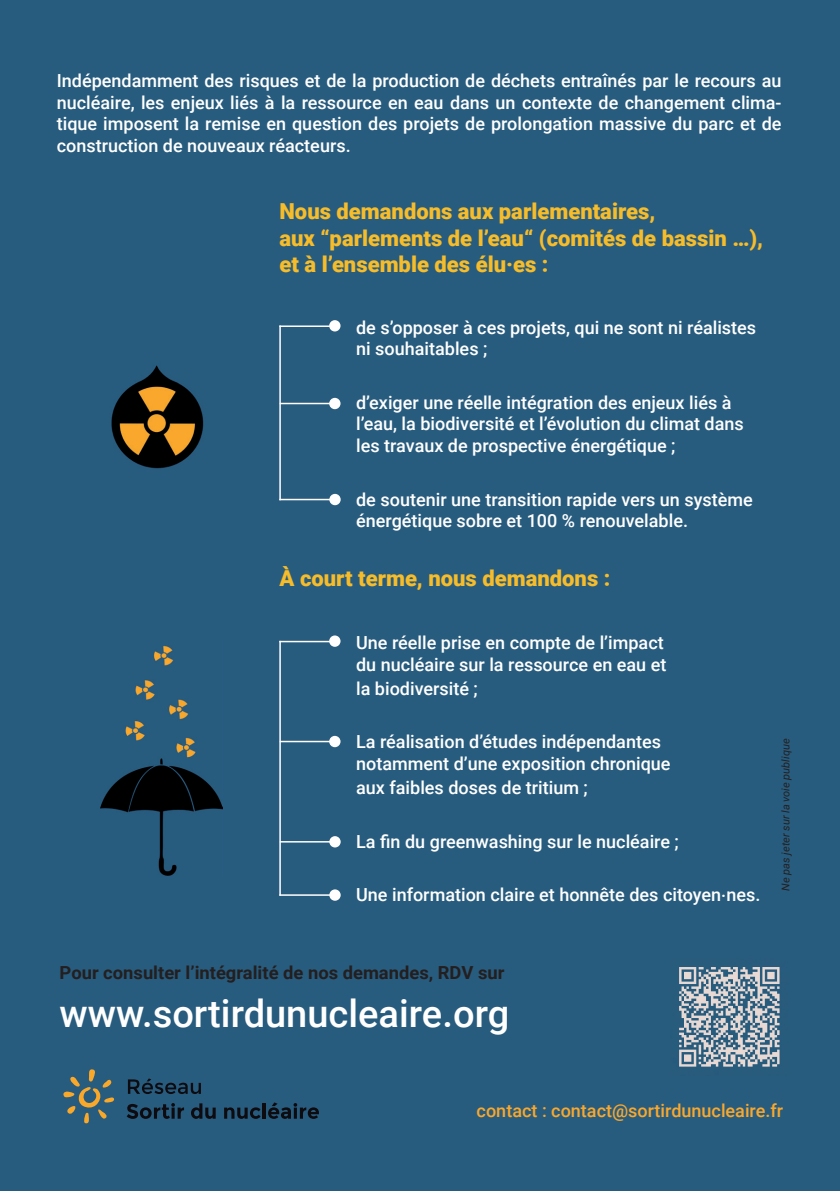
<style>
.page{position:relative;width:840px;height:1191px;background:#fff}
.page>*{position:absolute;margin:0;border:0;box-sizing:border-box;transform-origin:0 0}
.t1{font:500 38px "Roboto";color:#fff}
.t2{font:900 22px/26.4px "Roboto";color:#f7bc29}
.t3{font:500 18px/21.6px "Roboto";color:#fff}
.t4{font:700 18px "Roboto";color:#231f20}
.t5{font:500 18px "Roboto";color:#faa82c}
.t6{font:italic 10.8px "Roboto";color:#231f20}
</style>
<div class="page">
<div style="left:0;top:0;width:839px;height:1191px;background:#285c7e"></div>
<svg style="left:128px;top:1078px;width:73px;height:16px"></svg>
<svg style="left:127px;top:1103px;width:57px;height:15px"></svg>
<svg style="left:191px;top:1103px;width:24px;height:15px"></svg>
<svg style="left:224px;top:1107px;width:36px;height:11px"></svg>
<hr style="left:262px;top:1103px;width:3px;height:15px;background:#0e0b10">
<svg style="left:268px;top:1102px;width:51px;height:16px"></svg>
<svg style="left:57px;top:1066px;width:58px;height:67px;background:#466671"></svg>
<svg style="left:326px;top:1127px;width:5px;height:6px"></svg>
<hr style="left:279px;top:641px;width:2px;height:254px;background:#fff">
<div style="left:329px;top:635px;width:11px;height:12px;background:#fff;border-radius:50%"></div>
<div style="left:329px;top:736px;width:11px;height:11px;background:#fff;border-radius:50%"></div>
<div style="left:329px;top:836px;width:11px;height:11px;background:#fff;border-radius:50%"></div>
<div style="left:329px;top:889px;width:11px;height:11px;background:#fff;border-radius:50%"></div>
<hr style="left:279px;top:641px;width:51px;height:1px;background:#fff">
<hr style="left:279px;top:894px;width:51px;height:1px;background:#fff">
<hr style="left:280px;top:841px;width:50px;height:1px;background:#fff">
<hr style="left:279px;top:741px;width:51px;height:1px;background:#fff">
<hr style="left:279px;top:325px;width:2px;height:175px;background:#fff">
<div style="left:329px;top:320px;width:11px;height:11px;background:#fff;border-radius:50%"></div>
<div style="left:329px;top:398px;width:11px;height:11px;background:#fff;border-radius:50%"></div>
<div style="left:329px;top:494px;width:11px;height:11px;background:#fff;border-radius:50%"></div>
<hr style="left:279px;top:325px;width:51px;height:2px;background:#fff">
<hr style="left:279px;top:499px;width:51px;height:1px;background:#fff">
<hr style="left:279px;top:403px;width:51px;height:1px;background:#fff">
<img style="left:109px;top:362px;width:96px;height:109px">
<img style="left:100px;top:639px;width:122px;height:238px">
<img style="left:670px;top:958px;width:117px;height:117px">
<p class="t3" style="left:57px;top:69px;width:725px;text-align:justify">Indépendamment des risques et de la production de déchets entraînés par le recours au nucléaire, les enjeux liés à la ressource en eau dans un contexte de changement clima&shy;tique imposent la remise en question des projets de prolongation massive du parc et de construction de nouveaux réacteurs.</p>
<p class="t2" style="left:279px;top:197px;width:485px">Nous demandons aux parlementaires,<br>aux “parlements de l’eau“ (comités de bassin …), et à l’ensemble des élu·es :</p>
<p class="t3" style="left:356px;top:316px;width:401px">de s’opposer à ces projets, qui ne sont ni réalistes ni souhaitables ;</p>
<p class="t3" style="left:356px;top:391px;width:389px">d’exiger une réelle intégration des enjeux liés à l’eau, la biodiversité et l’évolution du climat dans les travaux de prospective énergétique ;</p>
<p class="t3" style="left:356px;top:488px;width:398px">de soutenir une transition rapide vers un système énergétique sobre et 100 % renouvelable.</p>
<p class="t2" style="left:279px;top:564px;width:332px">À court terme, nous demandons :</p>
<p class="t3" style="left:356px;top:631px;width:311px">Une réelle prise en compte de l’impact du nucléaire sur la ressource en eau et</p>
<p class="t3" style="left:356px;top:677px;width:123px">la biodiversité ;</p>
<p class="t3" style="left:356px;top:730px;width:316px">La réalisation d’études indépendantes notamment d’une exposition chronique</p>
<p class="t3" style="left:356px;top:776px;width:233px">aux faibles doses de tritium ;</p>
<p class="t3" style="left:356px;top:829px;width:324px">La fin du greenwashing sur le nucléaire ;</p>
<p class="t3" style="left:356px;top:883px;width:405px">Une information claire et honnête des citoyen.nes.</p>
<p class="t6" style="left:777px;top:890px;width:154px;rotate:-90deg">Ne pas jeter sur la voie publique</p>
<p class="t4" style="left:60px;top:960px;width:446px">Pour consulter l’intégralité de nos demandes, RDV sur</p>
<h1 class="t1" style="left:60px;top:987px;width:451px">www.sortirdunucleaire.org</h1>
<p class="t5" style="left:476px;top:1097px;width:308px">contact : contact@sortirdunucleaire.fr</p>
</div>
